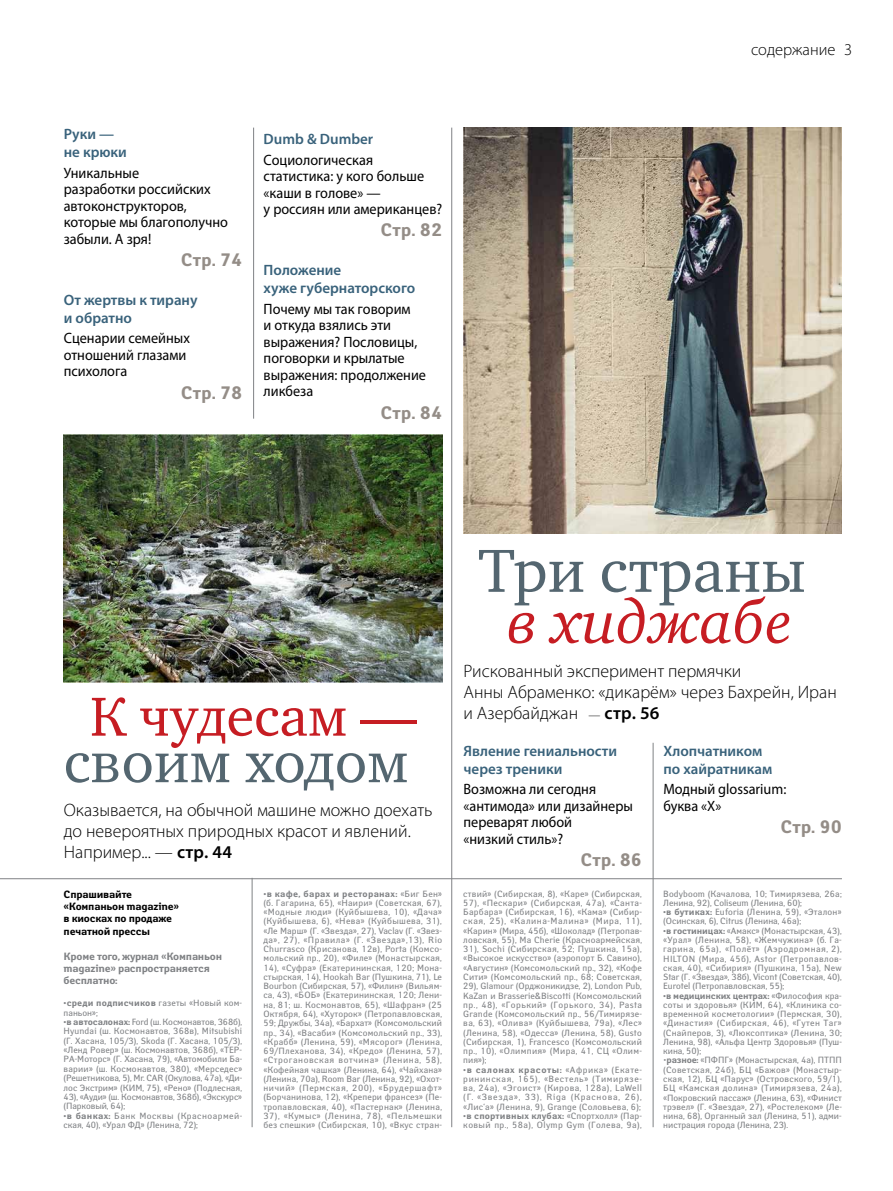
<style>
.page{position:relative;width:893px;height:1191px;background:#fff}
.page>*{position:absolute;margin:0;border:0;box-sizing:border-box;transform-origin:0 0}
.t1{font:62.4px "Charter ITC";color:#546670}
.t2{font:italic 62.4px "Charter ITC";color:#c61d23}
.t3{font:59.4px "Charter ITC";color:#546670}
.t4{font:56.4px "Charter ITC";color:#c61d23}
.t5{font:300 18px/21px "Myriad Pro";color:#000}
.t6{font:700 18px "Yanus";color:#948d87}
.t7{font:300 16.5px "Myriad Pro";color:#000}
.t8{font:15px/16.5px "Myriad Pro";color:#000;scale:.95 1}
.t9{font:600 15px/18px "Myriad Pro";color:#39627b}
.t10{font:700 10.5px/12.5px "Yanus";letter-spacing:-.02em;color:#000}
.t11{font:700 10.5px/12.5px "Yanus";letter-spacing:-.02em;color:#808285}
.t12{font:9px/9.3px "Yanus";letter-spacing:.01em;color:#808285;text-align:justify}
.t13{font:9px/9.3px "Yanus";letter-spacing:.045em;color:#808285}
.t14{font:9px/9.4px "Yanus";letter-spacing:.05em;color:#808285}
.s1{font-size:12px}
.s2{font-weight:600}
.s3{font-weight:700}
</style>
<div class="page">
<hr style="left:451px;top:128px;width:1px;height:999px;background:#808285">
<hr style="left:252px;top:878px;width:1px;height:249px;background:#808285">
<hr style="left:253px;top:128px;width:1px;height:291px;background:#808285">
<img style="left:64px;top:435px;width:378px;height:247px">
<img style="left:463px;top:128px;width:379px;height:406px">
<hr style="left:653px;top:743px;width:1px;height:384px;background:#808285">
<hr style="left:0;top:878px;width:842px;height:1px;background:#808285">
<h3 class="t9" style="left:64px;top:124px;width:65px">Руки — не крюки</h3>
<h3 class="t8" style="left:64px;top:164px;width:174px">Уникальные<br>разработки российских автоконструкторов, которые мы благополучно забыли. А зря!</h3>
<h3 class="t6" style="left:181px;top:249px;width:63px">Стр. 74</h3>
<h3 class="t9" style="left:64px;top:290px;width:135px">От жертвы к тирану и обратно</h3>
<h3 class="t8" style="left:64px;top:330px;width:134px">Сценарии семейных отношений глазами психолога</h3>
<h3 class="t6" style="left:181px;top:382px;width:63px">Стр. 78</h3>
<h3 class="t9" style="left:264px;top:129px;width:111px">Dumb &amp; Dumber</h3>
<h3 class="t8" style="left:264px;top:151px;width:189px">Социологическая статистика: у кого больше «каши в голове» —<br>у россиян или американцев?</h3>
<h3 class="t6" style="left:381px;top:220px;width:63px">Стр. 82</h3>
<h3 class="t9" style="left:264px;top:261px;width:153px">Положение<br>хуже губернаторского</h3>
<h3 class="t8" style="left:264px;top:300px;width:172px">Почему мы так говорим<br>и откуда взялись эти выражения? Пословицы, поговорки и крылатые выражения: продолжение ликбеза</h3>
<h3 class="t6" style="left:381px;top:402px;width:63px">Стр. 84</h3>
<h3 class="t7" style="left:751px;top:40px;width:103px">содержание 3</h3>
<h1 class="t1" style="left:478px;top:531px;width:329px">Три страны</h1>
<h1 class="t2" style="left:507px;top:583px;width:286px">в хиджабе</h1>
<h3 class="t5" style="left:463px;top:660px;width:375px">Рискованный эксперимент пермячки<br>Анны Абраменко: «дикарём» через Бахрейн, Иран и Азербайджан <span class="s1">—</span> <span class="s2">стр. 56</span></h3>
<h3 class="t4" style="left:90px;top:681px;width:328px">К чудесам —</h3>
<h2 class="t3" style="left:64px;top:725px;width:346px">своим ходом</h2>
<h3 class="t5" style="left:64px;top:799px;width:370px">Оказывается, на обычной машине можно доехать до невероятных природных красот и явлений.<br>Например... — <span class="s2">стр. 44</span></h3>
<p class="t10" style="left:64px;top:888px;width:117px">Спрашивайте «Компаньон magazine» в киосках по продаже печатной прессы</p>
<p class="t11" style="left:64px;top:950px;width:160px">Кроме того, журнал «Компаньон magazine» распространяется бесплатно:</p>
<p class="t12" style="left:64px;top:998px;width:180px"><span class="s3">•среди подписчиков</span> газеты «Новый ком&shy;паньон»;</p>
<p class="t12" style="left:64px;top:1017px;width:180px"><span class="s3">•в автосалонах:</span> Ford (ш. Космонавтов, 368б), Hyundai (ш. Космонавтов, 368в), Mitsubishi (Г. Хасана, 105/3), Skoda (Г. Хасана, 105/3), «Ленд Ровер» (ш. Космонавтов, 368б), «ТЕР-РА-Моторс» (Г. Хасана, 79), «Автомобили Ба&shy;варии» (ш. Космонавтов, 380), «Мерседес» (Решетникова, 5), Mr. CAR (Окулова, 47а), «Ди&shy;лос Экстрим» (КИМ, 75), «Рено» (Подлесная, 43), «Ауди» (ш. Космонавтов, 368б), «Экскурс» (Парковый, 64);</p>
<p class="t14" style="left:64px;top:1110px;width:180px"><span class="s3">•в банках:</span> Банк Москвы (Красноармей&shy;ская, 40), «Урал ФД» (Ленина, 72);</p>
<h3 class="t9" style="left:463px;top:741px;width:155px">Явление гениальности через треники</h3>
<h3 class="t8" style="left:463px;top:780px;width:180px">Возможна ли сегодня «антимода» или дизайнеры переварят любой<br>«низкий стиль»?</h3>
<h3 class="t6" style="left:580px;top:849px;width:63px">Стр. 86</h3>
<h3 class="t9" style="left:663px;top:741px;width:111px">Хлопчатником по хайратникам</h3>
<h3 class="t8" style="left:663px;top:780px;width:131px">Модный glossarium: буква «Х»</h3>
<h3 class="t6" style="left:780px;top:816px;width:63px">Стр. 90</h3>
<p class="t12" style="left:263px;top:888px;width:180px"><span class="s3">•в кафе, барах и ресторанах:</span> «Биг Бен» (б. Гагарина, 65), «Наири» (Советская, 67), «Модные люди» (Куйбышева, 10), «Дача» (Куйбышева, 6), «Нева» (Куйбышева, 31), «Ле Марш» (Г. «Звезда», 27), Vaclav (Г. «Звез&shy;да», 27), «Правила» (Г. «Звезда»,13), Rio Churrasco (Крисанова, 12в), Porta (Комсо&shy;мольский пр., 20), «Филе» (Монастырская, 14), «Суфра» (Екатерининская, 120; Мона&shy;стырская, 14), Hookah Bar (Пушкина, 71), Le Bourbon (Сибирская, 57), «Филин» (Вильям&shy;са, 43), «БОБ» (Екатерининская, 120; Лени&shy;на, 81; ш. Космонавтов, 65), «Шафран» (25<br>Октября, 64), «Хуторок» (Петропавловская, 59; Дружбы, 34а), «Бархат» (Комсомольский пр., 34), «Васаби» (Комсомольский пр., 33), «Крабб» (Ленина, 59), «Мясорог» (Ленина, 69/Плеханова, 34), «Кредо» (Ленина, 57), «Строгановская вотчина» (Ленина, 58), «Кофейная чашка» (Ленина, 64), «Чайхана» (Ленина, 70а), Room Bar (Ленина, 92), «Охот&shy;ничий» (Пермская, 200), «Брудершафт» (Борчанинова, 12), «Крепери франсез» (Пе&shy;тропавловская, 40), «Пастернак» (Ленина, 37), «Кумыс» (Ленина, 78), «Пельмешки без спешки» (Сибирская, 10), «Вкус стран-</p>
<p class="t12" style="left:463px;top:888px;width:180px">ствий» (Сибирская, 8), «Каре» (Сибирская, 57), «Пескари» (Сибирская, 47а), «Санта-Барбара» (Сибирская, 16), «Кама» (Сибир&shy;ская, 25), «Калина-Малина» (Мира, 11), «Карин» (Мира, 45б), «Шоколад» (Петропав&shy;ловская, 55), Ма Cherie (Красноармейская, 31), Sochi (Сибирская, 52; Пушкина, 15а), «Высокое искусство» (аэропорт Б. Савино), «Августин» (Комсомольский пр., 32), «Кофе Сити» (Комсомольский пр., 68; Советская, 29), Glamour (Орджоникидзе, 2), London Pub, KaZan и Brasserie&amp;Biscotti (Комсомольский пр., 48), «Горький» (Горького, 34), Pasta Grande (Комсомольский пр., 56/Тимирязе&shy;ва, 63), «Олива» (Куйбышева, 79а), «Лес» (Ленина, 58), «Одесса» (Ленина, 58), Gusto (Сибирская, 1), Francesco (Комсомольский пр., 10), «Олимпия» (Мира, 41, СЦ «Олим&shy;пия»);</p>
<p class="t12" style="left:663px;top:889px;width:180px">Bodуboom (Качалова, 10; Тимирязева, 26а;<br>Ленина, 92), Coliseum (Ленина, 60);</p>
<p class="t12" style="left:663px;top:907px;width:180px"><span class="s3">•в бутиках:</span> Euforia (Ленина, 59), «Эталон» (Осинская, 6), Citrus (Ленина, 46а);</p>
<p class="t12" style="left:663px;top:926px;width:180px"><span class="s3">•в гостиницах:</span> «Амакс» (Монастырская, 43), «Урал» (Ленина, 58), «Жемчужина» (б. Га&shy;гарина, 65а), «Полёт» (Аэродромная, 2), HILTON (Мира, 45б), Аstor (Петропавлов&shy;ская, 40), «Сибирия» (Пушкина, 15а), New Star (Г. «Звезда», 38б), Vicont (Советская, 40), Eurotеl (Петропавловская, 55);</p>
<p class="t12" style="left:663px;top:990px;width:180px"><span class="s3">•в медицинских центрах:</span> «Философия кра&shy;соты и здоровья» (КИМ, 64), «Клиника со&shy;временной косметологии» (Пермская, 30), «Династия» (Сибирская, 46), «Гутен Таг» (Снайперов, 3), «Люксоптика» (Ленина, 30; Ленина, 98), «Альфа Центр Здоровья» (Пуш&shy;кина, 50);</p>
<p class="t12" style="left:663px;top:1055px;width:180px">•<span class="s3">разное:</span> «ПФПГ» (Монастырская, 4а), ПТПП (Советская, 24б), БЦ «Бажов» (Монастыр&shy;ская, 12), БЦ «Парус» (Островского, 59/1), БЦ «Камская долина» (Тимирязева, 24а), «Покровский пассаж» (Ленина, 63), «Финист трэвел» (Г. «Звезда», 27), «Ростелеком» (Ле&shy;нина, 68), Органный зал (Ленина, 51), адми&shy;нистрация города (Ленина, 23).</p>
<p class="t12" style="left:463px;top:1064px;width:180px"><span class="s3">•в салонах красоты:</span> «Африка» (Екате&shy;рининская, 165), «Вестель» (Тимирязе&shy;ва, 24а), «Эгоист» (Кирова, 128а), LaWell (Г. «Звезда», 33), Riga (Краснова, 26), «Лис‘а» (Ленина, 9), Grange (Соловьева, 6);</p>
<p class="t13" style="left:463px;top:1111px;width:180px"><span class="s3">•в спортивных клубах:</span> «Спортхолл» (Пар&shy;ковый пр., 58а), Olymp Gym (Голева, 9а),</p>
</div>
